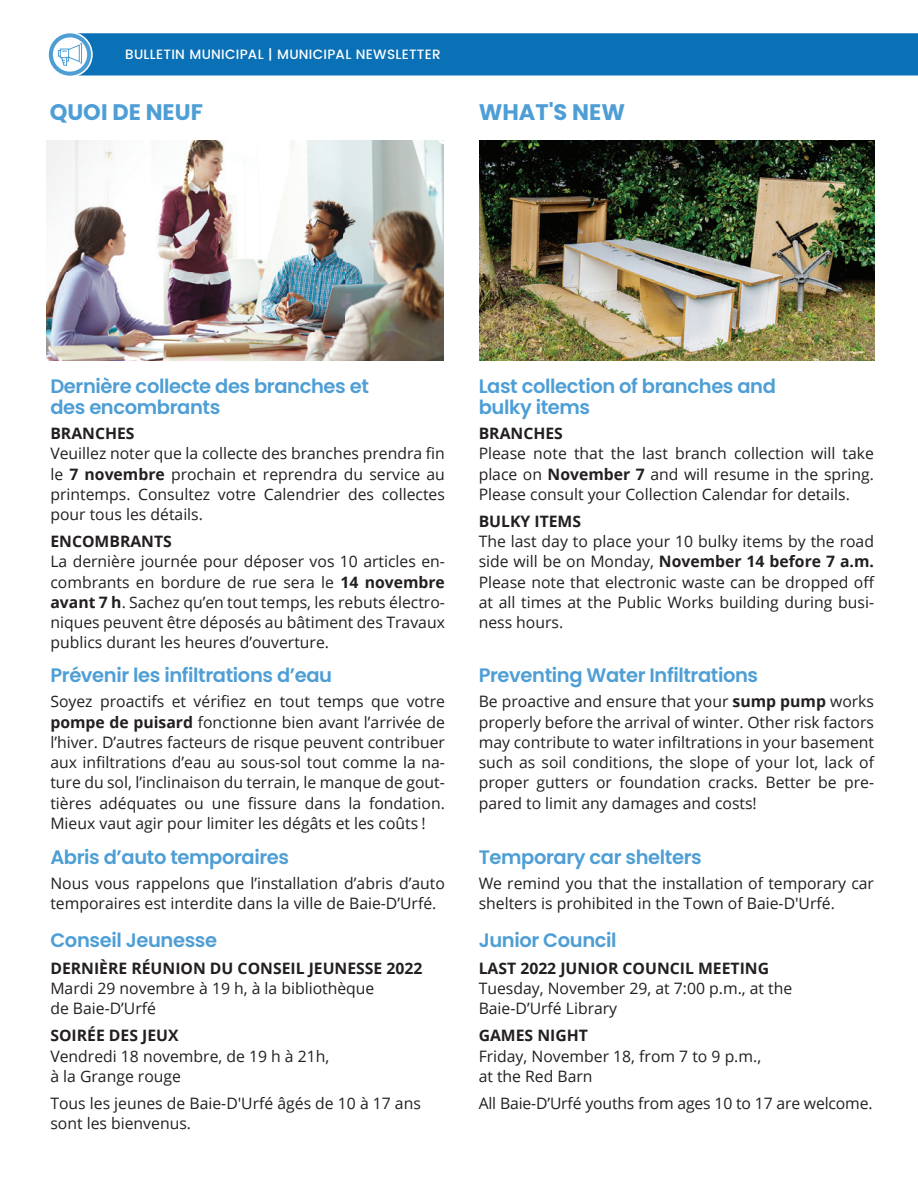
<style>
.page{position:relative;width:918px;height:1188px;background:#fff}
.page>*{position:absolute;margin:0;border:0;box-sizing:border-box;transform-origin:0 0}
.t1{font:700 22.5px "Poppins";color:#4e9ed6}
.t2{font:600 19.5px/21px "Poppins";letter-spacing:-.02em;color:#4e9ed6}
.t3{font:15.75px/20.2px "Open Sans";color:#231f20}
.t4{font:700 15.75px "Open Sans";color:#231f20}
.t5{font:500 13.5px "Poppins";letter-spacing:.02em;color:#fff}
.s1{font-weight:700}
</style>
<div class="page">
<img style="left:480px;top:140px;width:394px;height:221px">
<svg style="left:47px;top:32px;width:46px;height:45px"></svg>
<svg style="left:53px;top:37px;width:34px;height:35px"></svg>
<svg style="left:58px;top:33px;width:860px;height:43px;background:#1477b9"></svg>
<img style="left:47px;top:140px;width:396px;height:221px">
<p class="t5" style="left:125px;top:44px;width:317px">BULLETIN MUNICIPAL | MUNICIPAL NEWSLETTER</p>
<h1 class="t1" style="left:50px;top:100px;width:155px">QUOI DE NEUF</h1>
<h1 class="t1" style="left:479px;top:100px;width:148px">WHAT'S NEW</h1>
<p class="t2" style="left:50px;top:375px;width:320px">Dernière collecte des branches et des encombrants</p>
<p class="t4" style="left:50px;top:422px;width:86px">BRANCHES</p>
<p class="t3" style="left:50px;top:443px;width:396px;text-align:justify">Veuillez noter que la collecte des branches prendra fin le <span class="s1">7 novembre</span> prochain et reprendra du service au printemps. Consultez votre Calendrier des collectes pour tous les détails.</p>
<p class="t4" style="left:50px;top:530px;width:123px">ENCOMBRANTS</p>
<p class="t3" style="left:50px;top:551px;width:396px;text-align:justify">La dernière journée pour déposer vos 10 articles en&shy;combrants en bordure de rue sera le <span class="s1">14 novembre avant 7 h</span>. Sachez qu’en tout temps, les rebuts électro&shy;niques peuvent être déposés au bâtiment des Travaux publics durant les heures d’ouverture.</p>
<p class="t2" style="left:50px;top:664px;width:283px">Prévenir les infiltrations d’eau</p>
<p class="t3" style="left:50px;top:691px;width:396px;text-align:justify">Soyez proactifs et vérifiez en tout temps que votre <span class="s1">pompe de puisard</span> fonctionne bien avant l’arrivée de l’hiver. D’autres facteurs de risque peuvent contribuer aux infiltrations d’eau au sous-sol tout comme la na&shy;ture du sol, l’inclinaison du terrain, le manque de gout&shy;tières adéquates ou une fissure dans la fondation.<br>Mieux vaut agir pour limiter les dégâts et les coûts !</p>
<p class="t2" style="left:50px;top:846px;width:240px">Abris d’auto temporaires</p>
<p class="t3" style="left:50px;top:873px;width:396px">Nous vous rappelons que l’installation d’abris d’auto temporaires est interdite dans la ville de Baie-D’Urfé.</p>
<p class="t2" style="left:50px;top:930px;width:168px">Conseil Jeunesse</p>
<p class="t4" style="left:50px;top:957px;width:374px">DERNIÈRE RÉUNION DU CONSEIL JEUNESSE 2022</p>
<p class="t3" style="left:50px;top:978px;width:326px">Mardi 29 novembre à 19 h, à la bibliothèque de Baie-D’Urfé</p>
<p class="t4" style="left:50px;top:1024px;width:130px">SOIRÉE DES JEUX</p>
<p class="t3" style="left:50px;top:1045px;width:280px">Vendredi 18 novembre, de 19 h à 21h, à la Grange rouge</p>
<p class="t3" style="left:50px;top:1093px;width:372px">Tous les jeunes de Baie-D'Urfé âgés de 10 à 17 ans sont les bienvenus.</p>
<p class="t2" style="left:479px;top:375px;width:299px">Last collection of branches and bulky items</p>
<p class="t4" style="left:479px;top:422px;width:86px">BRANCHES</p>
<p class="t3" style="left:479px;top:443px;width:397px;text-align:justify">Please note that the last branch collection will take place on <span class="s1">November 7</span> and will resume in the spring.<br>Please consult your Collection Calendar for details.</p>
<p class="t4" style="left:479px;top:510px;width:104px">BULKY ITEMS</p>
<p class="t3" style="left:479px;top:531px;width:398px;text-align:justify">The last day to place your 10 bulky items by the road side will be on Monday, <span class="s1">November 14 before 7 a.m.<br></span>Please note that electronic waste can be dropped off at all times at the Public Works building during busi&shy;ness hours.</p>
<p class="t2" style="left:479px;top:664px;width:281px">Preventing Water Infiltrations</p>
<p class="t3" style="left:479px;top:691px;width:397px;text-align:justify">Be proactive and ensure that your <span class="s1">sump pump</span> works properly before the arrival of winter. Other risk factors may contribute to water infiltrations in your basement such as soil conditions, the slope of your lot, lack of proper gutters or foundation cracks. Better be pre&shy;pared to limit any damages and costs!</p>
<p class="t2" style="left:479px;top:846px;width:225px">Temporary car shelters</p>
<p class="t3" style="left:479px;top:873px;width:397px">We remind you that the installation of temporary car shelters is prohibited in the Town of Baie-D'Urfé.</p>
<p class="t2" style="left:479px;top:930px;width:139px">Junior Council</p>
<p class="t4" style="left:479px;top:957px;width:292px">LAST 2022 JUNIOR COUNCIL MEETING</p>
<p class="t3" style="left:479px;top:978px;width:315px">Tuesday, November 29, at 7:00 p.m., at the<br>Baie-D’Urfé Library</p>
<p class="t4" style="left:479px;top:1024px;width:111px">GAMES NIGHT</p>
<p class="t3" style="left:479px;top:1045px;width:284px">Friday, November 18, from 7 to 9 p.m., at the Red Barn</p>
<p class="t3" style="left:479px;top:1093px;width:395px">All Baie-D’Urfé youths from ages 10 to 17 are welcome.</p>
</div>
